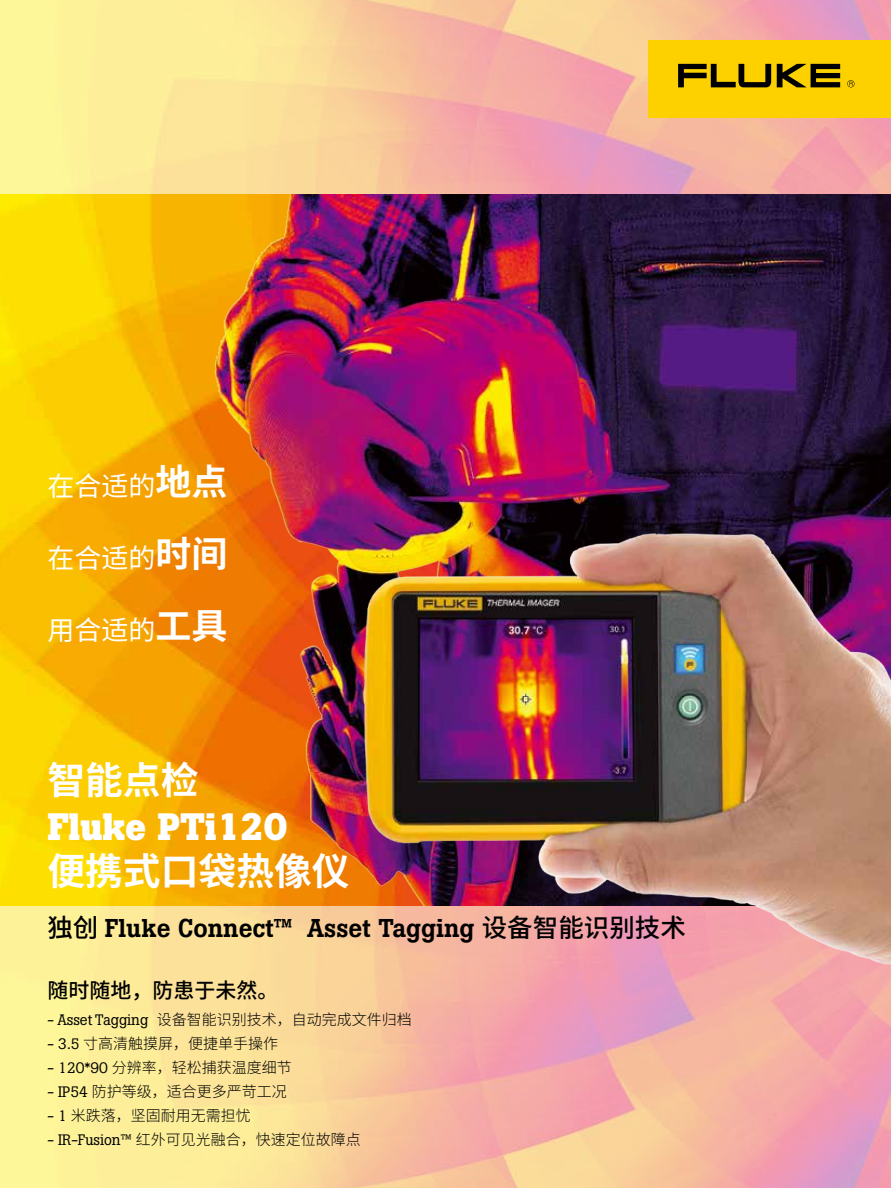
<style>
.page{position:relative;width:891px;height:1188px;background:#fff}
.page>*{position:absolute;margin:0;border:0;box-sizing:border-box;transform-origin:0 0}
.t1{font:700 37.8px "Source Han Sans CN";color:#fff}
.t2{font:700 37.8px "Boton Pro";color:#fff}
.t3{font:27px "Source Han Sans CN";color:#fff}
.t4{font:500 25.5px "Boton Pro";color:#000}
.t5{font:500 21px "Source Han Sans CN";color:#000}
.t6{font:300 15px "Source Han Sans CN";color:#000}
.s1{font-weight:700;font-size:36px}
.s2{font-family:"Source Han Sans CN"}
.s3{font-family:"Boton Pro";font-weight:400}
</style>
<div class="page">
<img style="left:0;top:194px;width:891px;height:712px">
<svg style="left:0;top:906px;width:891px;height:282px;background:#f8d09e"></svg>
<svg style="left:0;top:0;width:891px;height:194px;background:#f7ca9f"></svg>
<img style="left:264px;top:447px;width:627px;height:603px">
<div style="left:648px;top:40px;width:243px;height:77px;background:#fdd000"></div>
<svg style="left:777px;top:64px;width:63px;height:23px"></svg>
<svg style="left:678px;top:64px;width:93px;height:23px"></svg>
<svg style="left:847px;top:80px;width:8px;height:7px"></svg>
<h2 class="t3" style="left:47px;top:471px;width:181px">在合适的<span class="s1">地点</span></h2>
<h2 class="t3" style="left:47px;top:543px;width:181px">在合适的<span class="s1">时间</span></h2>
<h2 class="t3" style="left:47px;top:615px;width:181px">用合适的<span class="s1">工具</span></h2>
<h1 class="t1" style="left:47px;top:759px;width:153px">智能点检</h1>
<h1 class="t2" style="left:47px;top:802px;width:242px">Fluke PTi120</h1>
<h1 class="t1" style="left:47px;top:850px;width:304px">便携式口袋热像仪</h1>
<h3 class="t4" style="left:47px;top:912px;width:640px"><span class="s2">独创</span> Fluke Connect™ Asset Tagging <span class="s2">设备智能识别技术</span></h3>
<h3 class="t5" style="left:47px;top:978px;width:232px">随时随地，防患于未然。</h3>
<p class="t6" style="left:47px;top:1011px;width:366px"><span class="s3">- Asset Tagging</span> 设备智能识别技术，自动完成文件归档</p>
<p class="t6" style="left:47px;top:1035px;width:232px"><span class="s3">- 3.5</span> 寸高清触摸屏，便捷单手操作</p>
<p class="t6" style="left:47px;top:1059px;width:246px"><span class="s3">- 120*90</span> 分辨率，轻松捕获温度细节</p>
<p class="t6" style="left:47px;top:1083px;width:241px"><span class="s3">- IP54</span> 防护等级，适合更多严苛工况</p>
<p class="t6" style="left:47px;top:1107px;width:205px"><span class="s3">- 1</span> 米跌落，坚固耐用无需担忧</p>
<p class="t6" style="left:47px;top:1131px;width:315px"><span class="s3">- IR-Fusion™</span> 红外可见光融合，快速定位故障点</p>
</div>
